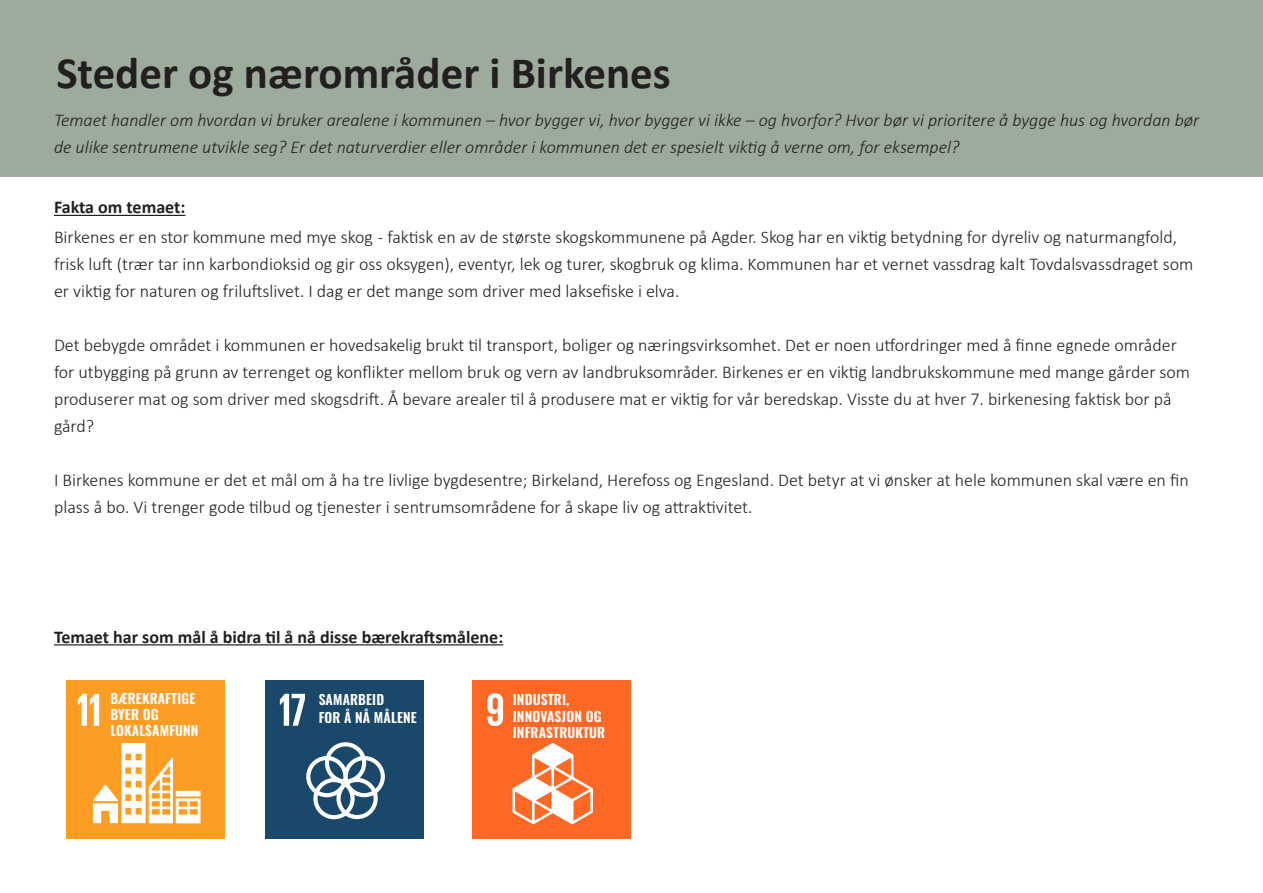
<style>
.page{position:relative;width:1263px;height:893px;background:#fff}
.page>*{position:absolute;margin:0;border:0;box-sizing:border-box;transform-origin:0 0}
._48_Bold_left{font:700 45px "Calibri";color:#231f20}
._12_Light_left{font:300 18px/27px "Calibri";color:#231f20}
._12_Light_left-2{font:italic 300 18px/27px "Calibri";color:#231f20}
._14_semibold_left{font:700 18px "Calibri";color:#231f20}
.t1{font:600 13.65px/15.9px "Oswald";letter-spacing:.01em;color:#fff}
</style>
<div class="page">
<div style="left:0;top:0;width:1263px;height:176px;background:#9dab9c"></div>
<hr style="left:54px;top:215px;width:131px;height:1px;background:#231f20">
<hr style="left:54px;top:644px;width:449px;height:1px;background:#231f20">
<div style="left:66px;top:680px;width:159px;height:159px;background:#fd9d24"></div>
<svg style="left:78px;top:694px;width:21px;height:32px"></svg>
<svg style="left:93px;top:743px;width:107px;height:80px"></svg>
<div style="left:472px;top:680px;width:159px;height:159px;background:#fd6925"></div>
<svg style="left:487px;top:693px;width:16px;height:33px"></svg>
<svg style="left:512px;top:743px;width:81px;height:81px"></svg>
<div style="left:265px;top:680px;width:159px;height:159px;background:#19486a"></div>
<svg style="left:280px;top:694px;width:25px;height:32px"></svg>
<svg style="left:306px;top:742px;width:79px;height:77px"></svg>
<p class="_48_Bold_left" style="left:56px;top:41px;width:616px">Steder og nærområder i Birkenes</p>
<p class="_12_Light_left-2" style="left:54px;top:107px;width:1147px">Temaet handler om hvordan vi bruker arealene i kommunen – hvor bygger vi, hvor bygger vi ikke – og hvorfor? Hvor bør vi prioritere å bygge hus og hvordan bør de ulike sentrumene utvikle seg? Er det naturverdier eller områder i kommunen det er spesielt viktig å verne om, for eksempel?</p>
<p class="_14_semibold_left" style="left:54px;top:195px;width:133px">Fakta om temaet:</p>
<p class="_12_Light_left" style="left:54px;top:224px;width:1141px">Birkenes er en stor kommune med mye skog - faktisk en av de største skogskommunene på Agder. Skog har en viktig betydning for dyreliv og naturmangfold, frisk luft (trær tar inn karbondioksid og gir oss oksygen), eventyr, lek og turer, skogbruk og klima. Kommunen har et vernet vassdrag kalt Tovdalsvassdraget som er viktig for naturen og friluftslivet. I dag er det mange som driver med laksefiske i elva.</p>
<p class="_12_Light_left" style="left:54px;top:332px;width:1138px">Det bebygde området i kommunen er hovedsakelig brukt til transport, boliger og næringsvirksomhet. Det er noen utfordringer med å finne egnede områder for utbygging på grunn av terrenget og konflikter mellom bruk og vern av landbruksområder. Birkenes er en viktig landbrukskommune med mange gårder som produserer mat og som driver med skogsdrift. Å bevare arealer til å produsere mat er viktig for vår beredskap. Visste du at hver 7. birkenesing faktisk bor på gård?</p>
<p class="_12_Light_left" style="left:54px;top:467px;width:1136px">I Birkenes kommune er det et mål om å ha tre livlige bygdesentre; Birkeland, Herefoss og Engesland. Det betyr at vi ønsker at hele kommunen skal være en fin plass å bo. Vi trenger gode tilbud og tjenester i sentrumsområdene for å skape liv og attraktivitet.</p>
<p class="_14_semibold_left" style="left:54px;top:624px;width:451px">Temaet har som mål å bidra til å nå disse bærekraftsmålene:</p>
<p class="t1" style="left:110px;top:692px;width:90px">BÆREKRAFTIGE<br>BYER OG<br>LOKALSAMFUNN</p>
<p class="t1" style="left:513px;top:693px;width:94px">INDUSTRI,<br>INNOVASJON OG<br>INFRASTRUKTUR</p>
<p class="t1" style="left:319px;top:691px;width:100px;line-height:18.8px">SAMARBEID<br>FOR Å NÅ MÅLENE</p>
</div>
